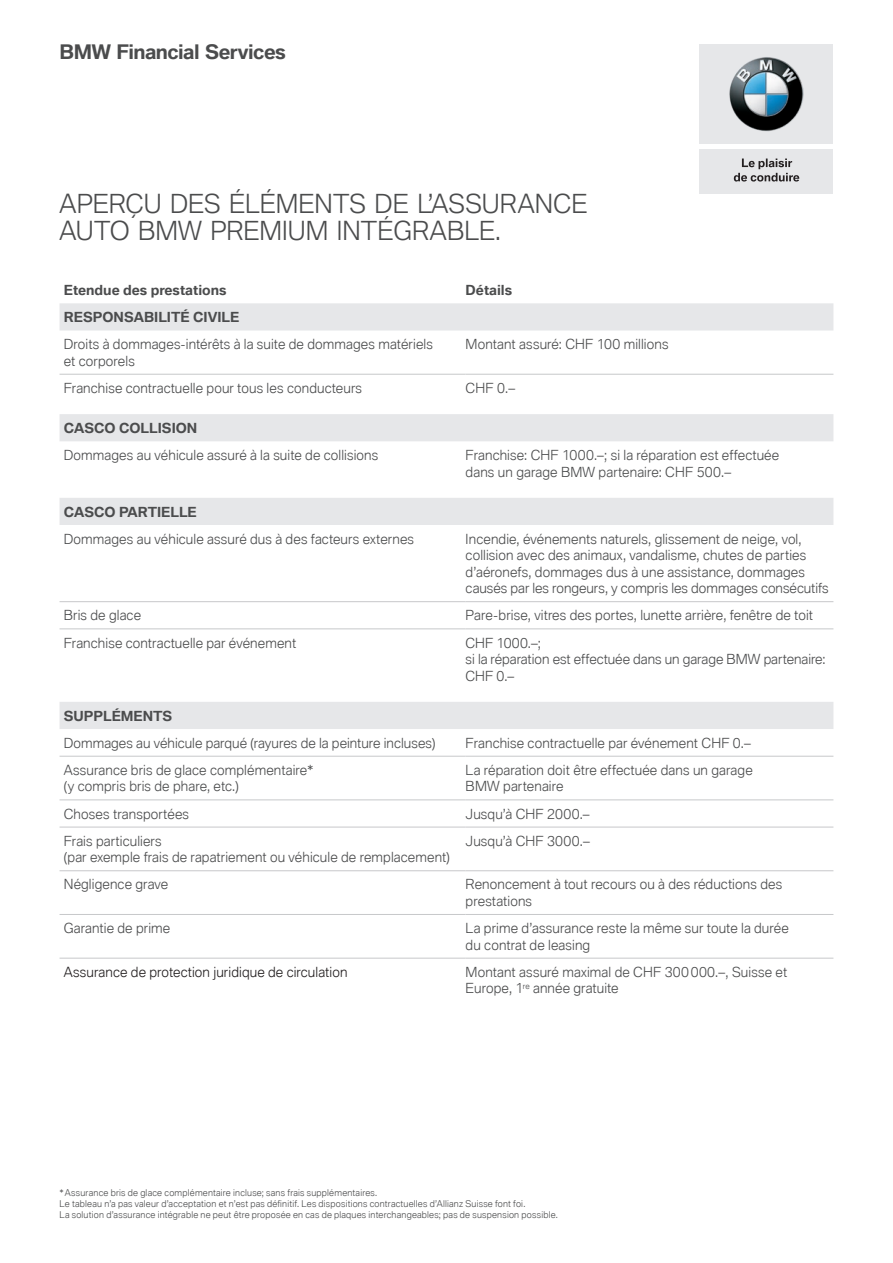
<style>
.page{position:relative;width:893px;height:1263px;background:#fff}
.page>*{position:absolute;margin:0;border:0;box-sizing:border-box;transform-origin:0 0}
.t1{font:300 25.5px/27.8px "BMW Type Global Pro";color:#4b4c4d}
.t2{font:700 19.5px "BMW Type Global Pro";letter-spacing:-.025em;color:#4b4c4d}
.t3{font:300 13.5px/16.5px "BMW Type Global Pro";letter-spacing:.01em;color:#4b4c4d}
.t4{font:700 13.5px "BMW Type Global Pro";color:#4b4c4d}
.t5{font:300 13.5px "BMW Type Global Pro";letter-spacing:.01em;color:#231f20}
.t6{font:300 9px/11.2px "BMW Type Global Pro";letter-spacing:.025em;color:#4b4c4d}
</style>
<div class="page">
<div style="left:699px;top:45px;width:134px;height:99px;background:#e6e7e9"></div>
<div style="left:699px;top:149px;width:134px;height:44px;background:#e6e7e9"></div>
<img style="left:729px;top:57px;width:75px;height:75px">
<svg style="left:734px;top:159px;width:65px;height:23px"></svg>
<svg style="left:60px;top:303px;width:773px;height:426px"></svg>
<hr style="left:60px;top:374px;width:406px;height:1px;background:#c7c8ca">
<hr style="left:466px;top:374px;width:367px;height:1px;background:#c7c8ca">
<hr style="left:60px;top:756px;width:406px;height:1px;background:#c7c8ca">
<hr style="left:466px;top:756px;width:367px;height:1px;background:#c7c8ca">
<hr style="left:60px;top:800px;width:406px;height:1px;background:#c7c8ca">
<hr style="left:466px;top:800px;width:367px;height:1px;background:#c7c8ca">
<hr style="left:60px;top:827px;width:406px;height:1px;background:#c7c8ca">
<hr style="left:466px;top:827px;width:367px;height:1px;background:#c7c8ca">
<hr style="left:60px;top:870px;width:406px;height:1px;background:#c7c8ca">
<hr style="left:466px;top:870px;width:367px;height:1px;background:#c7c8ca">
<hr style="left:60px;top:914px;width:406px;height:1px;background:#c7c8ca">
<hr style="left:466px;top:914px;width:367px;height:1px;background:#c7c8ca">
<hr style="left:60px;top:958px;width:406px;height:1px;background:#c7c8ca">
<hr style="left:466px;top:958px;width:367px;height:1px;background:#c7c8ca">
<hr style="left:60px;top:601px;width:406px;height:1px;background:#c7c8ca">
<hr style="left:466px;top:601px;width:367px;height:1px;background:#c7c8ca">
<hr style="left:60px;top:629px;width:406px;height:1px;background:#c7c8ca">
<hr style="left:466px;top:629px;width:367px;height:1px;background:#c7c8ca">
<h2 class="t2" style="left:60px;top:41px;width:228px">BMW Financial Services</h2>
<h1 class="t1" style="left:60px;top:191px;width:530px">APERÇU DES ÉLÉMENTS DE L’ASSURANCE<br>AUTO BMW PREMIUM INTÉGRABLE.</h1>
<p class="t4" style="left:64px;top:282px;width:164px">Etendue des prestations</p>
<p class="t4" style="left:466px;top:282px;width:48px">Détails</p>
<p class="t4" style="left:64px;top:309px;width:177px">RESPONSABILITÉ CIVILE</p>
<p class="t3" style="left:64px;top:337px;width:371px">Droits à dommages-intérêts à la suite de dommages matériels et corporels</p>
<p class="t3" style="left:466px;top:337px;width:204px">Montant assuré: CHF 100 millions</p>
<p class="t3" style="left:64px;top:380px;width:300px">Franchise contractuelle pour tous les conducteurs</p>
<p class="t3" style="left:466px;top:380px;width:51px">CHF 0.–</p>
<p class="t4" style="left:64px;top:420px;width:135px">CASCO COLLISION</p>
<p class="t3" style="left:64px;top:448px;width:316px">Dommages au véhicule assuré à la suite de collisions</p>
<p class="t3" style="left:466px;top:448px;width:315px">Franchise: CHF 1000.–; si la réparation est effectuée dans un garage BMW partenaire: CHF 500.–</p>
<p class="t4" style="left:64px;top:504px;width:135px">CASCO PARTIELLE</p>
<p class="t3" style="left:64px;top:531px;width:352px">Dommages au véhicule assuré dus à des facteurs externes</p>
<p class="t3" style="left:466px;top:531px;width:365px">Incendie, événements naturels, glissement de neige, vol, collision avec des animaux, vandalisme, chutes de parties d’aéronefs, dommages dus à une assistance, dommages causés par les rongeurs, y compris les dommages consécutifs</p>
<p class="t3" style="left:64px;top:608px;width:79px">Bris de glace</p>
<p class="t3" style="left:466px;top:608px;width:349px">Pare-brise, vitres des portes, lunette arrière, fenêtre de toit</p>
<p class="t3" style="left:64px;top:635px;width:234px">Franchise contractuelle par événement</p>
<p class="t3" style="left:466px;top:635px;width:361px">CHF 1000.–;<br>si la réparation est effectuée dans un garage BMW partenaire:<br>CHF 0.–</p>
<p class="t4" style="left:64px;top:708px;width:110px">SUPPLÉMENTS</p>
<p class="t3" style="left:64px;top:735px;width:373px">Dommages au véhicule parqué (rayures de la peinture incluses)</p>
<p class="t3" style="left:466px;top:735px;width:287px">Franchise contractuelle par événement CHF 0.–</p>
<p class="t3" style="left:64px;top:762px;width:251px">Assurance bris de glace complémentaire* (y compris bris de phare, etc.)</p>
<p class="t3" style="left:466px;top:762px;width:289px">La réparation doit être effectuée dans un garage<br>BMW partenaire</p>
<p class="t3" style="left:64px;top:806px;width:127px">Choses transportées</p>
<p class="t3" style="left:466px;top:806px;width:126px">Jusqu’à CHF 2000.–</p>
<p class="t3" style="left:64px;top:833px;width:388px">Frais particuliers<br>(par exemple frais de rapatriement ou véhicule de remplacement)</p>
<p class="t3" style="left:466px;top:833px;width:126px">Jusqu’à CHF 3000.–</p>
<p class="t3" style="left:64px;top:877px;width:106px">Négligence grave</p>
<p class="t3" style="left:466px;top:877px;width:318px">Renoncement à tout recours ou à des réductions des prestations</p>
<p class="t3" style="left:64px;top:921px;width:108px">Garantie de prime</p>
<p class="t3" style="left:466px;top:921px;width:325px">La prime d’assurance reste la même sur toute la durée du contrat de leasing</p>
<p class="t5" style="left:64px;top:962px;width:285px">Assurance de protection juridique de circulation</p>
<p class="t3" style="left:466px;top:964px;width:323px">Montant assuré maximal de CHF 300000.–, Suisse et<br>Europe, 1<sup>re</sup> année gratuite</p>
<p class="t6" style="left:60px;top:1187px;width:500px">*Assurance bris de glace complémentaire incluse; sans frais supplémentaires.<br>Le tableau n’a pas valeur d’acceptation et n’est pas définitif. Les dispositions contractuelles d’Allianz Suisse font foi.<br>La solution d’assurance intégrable ne peut être proposée en cas de plaques interchangeables; pas de suspension possible.</p>
</div>
